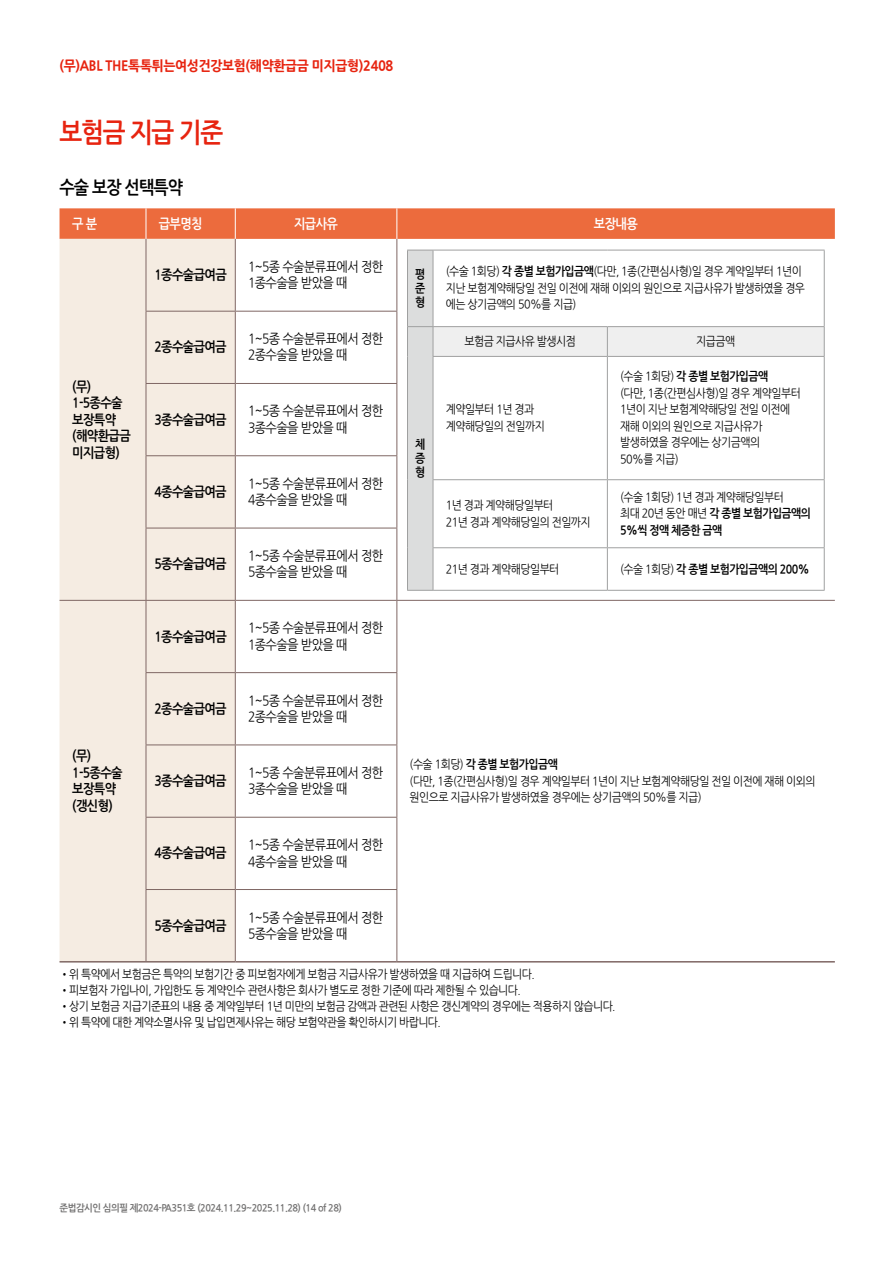
<style>
.page{position:relative;width:893px;height:1263px;background:#fff}
.page>*{position:absolute;margin:0;border:0;box-sizing:border-box;transform-origin:0 0}
.t1{font:27px "Nanum Gothic OTF Bold";letter-spacing:-.05em;color:#e72410;scale:.9 1}
.t2{font:18px "Nanum Gothic OTF Bold";letter-spacing:-.05em;color:#000;scale:.9 1}
.t3{font:13.5px/16.2px "Nanum Gothic OTF";letter-spacing:-.05em;color:#000;scale:.9 1}
.t4{font:13.5px/16.5px "Nanum Gothic OTF Bold";letter-spacing:-.05em;color:#000;scale:.9 1}
.t5{font:700 13.5px "Nanum Gothic OTF Extra";letter-spacing:-.025em;color:#e72410;scale:.95 1}
.t6{font:13.5px "Nanum Gothic OTF Bold";letter-spacing:-.05em;color:#fff;scale:.9 1}
.t7{font:12px/16.5px "Nanum Gothic OTF";letter-spacing:-.05em;color:#000;scale:.9 1}
.t8{font:12px/14.4px "Nanum Gothic OTF Bold";letter-spacing:-.05em;color:#000;text-align:justify;scale:.9 1}
.t9{font:9.75px "Nanum Gothic OTF Bold";letter-spacing:-.05em;color:#727171;scale:.95 1}
.s1{font-family:"Nanum Gothic OTF Bold"}
.s2{font-family:"Nanum Gothic OTF"}
</style>
<div class="page">
<div style="left:60px;top:208px;width:775px;height:31px;background:#ec6b3d"></div>
<div style="left:60px;top:239px;width:175px;height:722px;background:#f5ece2"></div>
<hr style="left:146px;top:208px;width:1px;height:31px;background:#fff">
<hr style="left:235px;top:208px;width:1px;height:31px;background:#fff">
<hr style="left:146px;top:528px;width:1px;height:72px;background:#7f6764">
<hr style="left:235px;top:528px;width:1px;height:72px;background:#7f6764">
<hr style="left:396px;top:528px;width:1px;height:72px;background:#7f6764">
<hr style="left:146px;top:890px;width:1px;height:71px;background:#7f6764">
<hr style="left:235px;top:890px;width:1px;height:71px;background:#7f6764">
<hr style="left:146px;top:239px;width:1px;height:72px;background:#7f6764">
<hr style="left:235px;top:239px;width:1px;height:72px;background:#7f6764">
<hr style="left:396px;top:239px;width:1px;height:72px;background:#7f6764">
<hr style="left:146px;top:312px;width:1px;height:71px;background:#7f6764">
<hr style="left:235px;top:312px;width:1px;height:71px;background:#7f6764">
<hr style="left:396px;top:312px;width:1px;height:71px;background:#7f6764">
<hr style="left:146px;top:384px;width:1px;height:71px;background:#7f6764">
<hr style="left:235px;top:384px;width:1px;height:71px;background:#7f6764">
<hr style="left:396px;top:384px;width:1px;height:71px;background:#7f6764">
<hr style="left:146px;top:456px;width:1px;height:72px;background:#7f6764">
<hr style="left:235px;top:456px;width:1px;height:72px;background:#7f6764">
<hr style="left:396px;top:456px;width:1px;height:72px;background:#7f6764">
<hr style="left:146px;top:601px;width:1px;height:71px;background:#7f6764">
<hr style="left:146px;top:673px;width:1px;height:71px;background:#7f6764">
<hr style="left:235px;top:673px;width:1px;height:71px;background:#7f6764">
<hr style="left:146px;top:745px;width:1px;height:72px;background:#7f6764">
<hr style="left:235px;top:745px;width:1px;height:72px;background:#7f6764">
<hr style="left:146px;top:817px;width:1px;height:72px;background:#7f6764">
<hr style="left:235px;top:817px;width:1px;height:72px;background:#7f6764">
<hr style="left:396px;top:208px;width:1px;height:31px;background:#fff">
<hr style="left:235px;top:311px;width:162px;height:1px;background:#7f6764">
<hr style="left:235px;top:383px;width:162px;height:1px;background:#7f6764">
<hr style="left:235px;top:455px;width:162px;height:1px;background:#7f6764">
<hr style="left:235px;top:528px;width:162px;height:1px;background:#7f6764">
<hr style="left:235px;top:744px;width:162px;height:1px;background:#7f6764">
<hr style="left:235px;top:817px;width:162px;height:1px;background:#7f6764">
<hr style="left:235px;top:889px;width:162px;height:1px;background:#7f6764">
<hr style="left:146px;top:311px;width:89px;height:1px;background:#7f6764">
<hr style="left:146px;top:383px;width:89px;height:1px;background:#7f6764">
<hr style="left:146px;top:455px;width:89px;height:1px;background:#7f6764">
<hr style="left:146px;top:528px;width:89px;height:1px;background:#7f6764">
<hr style="left:146px;top:672px;width:89px;height:1px;background:#7f6764">
<hr style="left:146px;top:744px;width:89px;height:1px;background:#7f6764">
<hr style="left:146px;top:817px;width:89px;height:1px;background:#7f6764">
<hr style="left:146px;top:889px;width:89px;height:1px;background:#7f6764">
<hr style="left:235px;top:601px;width:1px;height:71px;background:#7f6764">
<hr style="left:235px;top:672px;width:162px;height:1px;background:#7f6764">
<hr style="left:396px;top:601px;width:1px;height:71px;background:#7f6764">
<hr style="left:396px;top:673px;width:1px;height:71px;background:#7f6764">
<hr style="left:396px;top:745px;width:1px;height:72px;background:#7f6764">
<hr style="left:396px;top:817px;width:1px;height:72px;background:#7f6764">
<hr style="left:396px;top:890px;width:1px;height:71px;background:#7f6764">
<hr style="left:60px;top:600px;width:86px;height:1px;background:#7f6764">
<hr style="left:146px;top:600px;width:89px;height:1px;background:#7f6764">
<hr style="left:235px;top:600px;width:162px;height:1px;background:#7f6764">
<hr style="left:397px;top:600px;width:438px;height:1px;background:#7f6764">
<hr style="left:60px;top:961px;width:86px;height:1px;background:#7f6764">
<hr style="left:397px;top:961px;width:438px;height:1px;background:#7f6764">
<hr style="left:146px;top:961px;width:89px;height:1px;background:#7f6764">
<hr style="left:235px;top:961px;width:162px;height:1px;background:#7f6764">
<svg style="left:407px;top:250px;width:418px;height:341px"></svg>
<hr style="left:824px;top:357px;width:1px;height:122px;background:#9fa0a0">
<hr style="left:824px;top:480px;width:1px;height:67px;background:#9fa0a0">
<hr style="left:824px;top:548px;width:1px;height:42px;background:#9fa0a0">
<hr style="left:433px;top:590px;width:174px;height:1px;background:#9fa0a0">
<hr style="left:607px;top:590px;width:218px;height:1px;background:#9fa0a0">
<p class="t5" style="left:60px;top:59px;width:353px">(무)ABL THE톡톡튀는여성건강보험(해약환급금 미지급형)2408</p>
<h1 class="t1" style="left:60px;top:119px;width:183px">보험금 지급 기준</h1>
<h2 class="t2" style="left:60px;top:178px;width:139px">수술 보장 선택특약</h2>
<p class="t6" style="left:72px;top:217px;width:29px">구 분</p>
<p class="t6" style="left:159px;top:217px;width:50px">급부명칭</p>
<p class="t6" style="left:294px;top:217px;width:50px">지급사유</p>
<p class="t6" style="left:594px;top:217px;width:50px">보장내용</p>
<p class="t4" style="left:154px;top:267px;width:82px">1종수술급여금</p>
<p class="t3" style="left:248px;top:259px;width:152px">1~5종 수술분류표에서 정한<br>1종수술을 받았을 때</p>
<p class="t8" style="left:415px;top:267px;width:13px">평 준 형</p>
<p class="t7" style="left:446px;top:264px;width:401px">(수술 1회당) <span class="s1">각 종별 보험가입금액</span>(다만, 1종(간편심사형)일 경우 계약일부터 1년이 지난 보험계약해당일 전일 이전에 재해 이외의 원인으로 지급사유가 발생하였을 경우 에는 상기금액의 50%를 지급)</p>
<p class="t4" style="left:72px;top:378px;width:66px">(무)<br>1-5종수술 보장특약 (해약환급금 미지급형)</p>
<p class="t4" style="left:72px;top:748px;width:57px">(무)<br>1-5종수술 보장특약 (갱신형)</p>
<p class="t4" style="left:154px;top:339px;width:82px">2종수술급여금</p>
<p class="t3" style="left:248px;top:331px;width:152px">1~5종 수술분류표에서 정한<br>2종수술을 받았을 때</p>
<p class="t4" style="left:154px;top:411px;width:82px">3종수술급여금</p>
<p class="t3" style="left:248px;top:403px;width:152px">1~5종 수술분류표에서 정한<br>3종수술을 받았을 때</p>
<p class="t4" style="left:154px;top:484px;width:82px">4종수술급여금</p>
<p class="t3" style="left:248px;top:475px;width:152px">1~5종 수술분류표에서 정한<br>4종수술을 받았을 때</p>
<p class="t4" style="left:154px;top:556px;width:82px">5종수술급여금</p>
<p class="t3" style="left:248px;top:548px;width:152px">1~5종 수술분류표에서 정한<br>5종수술을 받았을 때</p>
<p class="t4" style="left:154px;top:628px;width:82px">1종수술급여금</p>
<p class="t3" style="left:248px;top:620px;width:152px">1~5종 수술분류표에서 정한<br>1종수술을 받았을 때</p>
<p class="t4" style="left:154px;top:700px;width:82px">2종수술급여금</p>
<p class="t3" style="left:248px;top:692px;width:152px">1~5종 수술분류표에서 정한<br>2종수술을 받았을 때</p>
<p class="t4" style="left:154px;top:773px;width:82px">3종수술급여금</p>
<p class="t3" style="left:248px;top:764px;width:152px">1~5종 수술분류표에서 정한<br>3종수술을 받았을 때</p>
<p class="t4" style="left:154px;top:845px;width:82px">4종수술급여금</p>
<p class="t3" style="left:248px;top:837px;width:152px">1~5종 수술분류표에서 정한<br>4종수술을 받았을 때</p>
<p class="t4" style="left:154px;top:917px;width:82px">5종수술급여금</p>
<p class="t3" style="left:248px;top:909px;width:152px">1~5종 수술분류표에서 정한<br>5종수술을 받았을 때</p>
<p class="t8" style="left:415px;top:437px;width:13px">체 증 형</p>
<p class="t7" style="left:465px;top:333px;width:125px">보험금 지급사유 발생시점</p>
<p class="t7" style="left:696px;top:333px;width:45px">지급금액</p>
<p class="t7" style="left:446px;top:402px;width:112px">계약일부터 1년 경과 계약해당일의 전일까지</p>
<p class="t7" style="left:446px;top:497px;width:163px">1년 경과 계약해당일부터<br>21년 경과 계약해당일의 전일까지</p>
<p class="t8" style="left:620px;top:370px;width:166px"><span class="s2">(수술 1회당)</span> 각 종별 보험가입금액</p>
<p class="t7" style="left:620px;top:385px;width:202px">(다만, 1종(간편심사형)일 경우 계약일부터<br>1년이 지난 보험계약해당일 전일 이전에 재해 이외의 원인으로 지급사유가 발생하였을 경우에는 상기금액의<br>50%를 지급)</p>
<p class="t7" style="left:620px;top:489px;width:184px">(수술 1회당) 1년 경과 계약해당일부터</p>
<p class="t8" style="left:620px;top:505px;width:214px;line-height:16.5px"><span class="s2">최대 20년 동안 매년</span> 각 종별 보험가입금액의<br>5%씩 정액 체증한 금액</p>
<p class="t7" style="left:446px;top:561px;width:128px">21년 경과 계약해당일부터</p>
<p class="t8" style="left:620px;top:562px;width:212px"><span class="s2">(수술 1회당)</span> 각 종별 보험가입금액의 200%</p>
<p class="t8" style="left:410px;top:757px;width:166px"><span class="s2">(수술 1회당)</span> 각 종별 보험가입금액</p>
<p class="t7" style="left:410px;top:773px;width:453px">(다만, 1종(간편심사형)일 경우 계약일부터 1년이 지난 보험계약해당일 전일 이전에 재해 이외의 원인으로 지급사유가 발생하였을 경우에는 상기금액의 50%를 지급)</p>
<p class="t7" style="left:60px;top:966px;width:530px">•위 특약에서 보험금은 특약의 보험기간 중 피보험자에게 보험금 지급사유가 발생하였을 때 지급하여 드립니다.</p>
<p class="t7" style="left:60px;top:982px;width:514px">•피보험자 가입나이, 가입한도 등 계약인수 관련사항은 회사가 별도로 정한 기준에 따라 제한될 수 있습니다.</p>
<p class="t7" style="left:60px;top:998px;width:619px">•상기 보험금 지급기준표의 내용 중 계약일부터 1년 미만의 보험금 감액과 관련된 사항은 갱신계약의 경우에는 적용하지 않습니다.</p>
<p class="t7" style="left:60px;top:1014px;width:425px">•위 특약에 대한 계약소멸사유 및 납입면제사유는 해당 보험약관을 확인하시기 바랍니다.</p>
<p class="t9" style="left:60px;top:1203px;width:299px">준법감시인 심의필 제2024-PA351호 (2024.11.29~2025.11.28) (14 of 28)</p>
</div>
